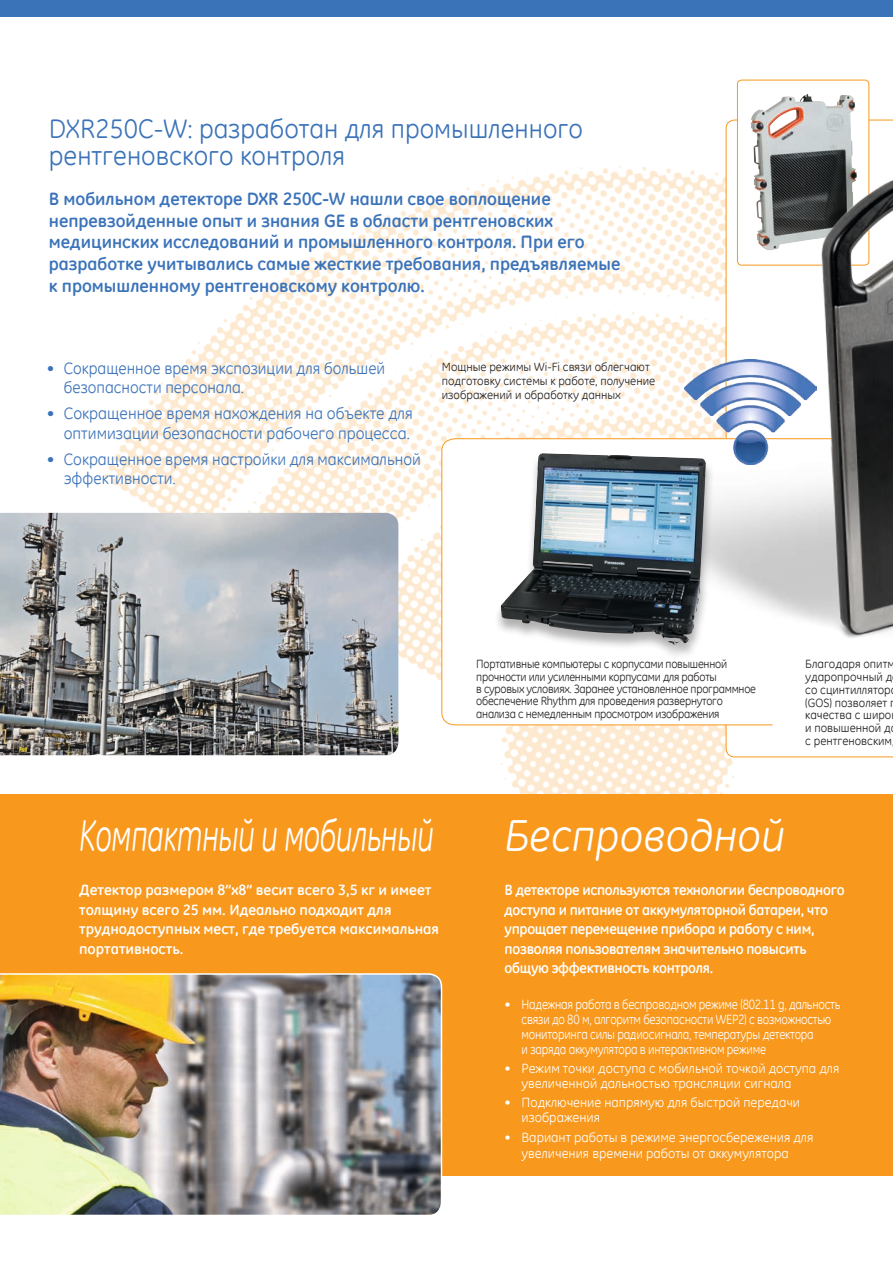
<style>
.page{position:relative;width:893px;height:1263px;background:#fff}
.page>*{position:absolute;margin:0;border:0;box-sizing:border-box;transform-origin:0 0}
.t1{font:italic 45px "GE Inspira";letter-spacing:-.02em;color:#fff;scale:.7 1}
.t2{font:italic 45px "GE Inspira";color:#fff}
.t3{font:27px/27px "GE Inspira";color:#3b73b9}
.t4{font:700 18px/21.6px "GE Inspira";color:#3b73b9}
.t5{font:16.5px/19.5px "GE Inspira";color:#3b73b9}
.t6{font:700 15px/19.5px "GE Inspira";letter-spacing:-.02em;color:#fff;scale:.96 1}
.t7{font:700 15px/19.5px "GE Inspira";color:#fff}
.t8{font:13.5px/15px "GE Inspira";color:#fff}
.t9{font:13.5px/15px "GE Inspira";letter-spacing:-.02em;color:#fff}
.t10{font:12px/12.3px "GE Inspira";letter-spacing:-.02em;color:#231f20;scale:.95 1}
.t11{font:12px/12.8px "GE Inspira";color:#231f20}
</style>
<div class="page">
<img style="left:0;top:79px;width:893px;height:715px">
<svg style="left:726px;top:686px;width:167px;height:71px"></svg>
<div style="left:0;top:0;width:893px;height:16px;background:#3b73b9"></div>
<svg style="left:441px;top:438px;width:423px;height:288px"></svg>
<div style="left:0;top:794px;width:893px;height:382px;background:#f8981d"></div>
<img style="left:0;top:973px;width:443px;height:242px">
<img style="left:0;top:513px;width:398px;height:242px">
<div style="left:737px;top:80px;width:132px;height:185px;background:#fff;border-radius:4px"></div>
<img style="left:751px;top:94px;width:90px;height:25px">
<img style="left:521px;top:119px;width:372px;height:567px">
<div style="left:493px;top:454px;width:221px;height:206px;background:#231f20;opacity:.35"></div>
<img style="left:501px;top:455px;width:205px;height:190px">
<img style="left:685px;top:360px;width:131px;height:104px">
<h2 class="t3" style="left:49px;top:114px;width:536px">DXR250C-W: разработан для промышленного рентгеновского контроля</h2>
<p class="t4" style="left:49px;top:188px;width:573px">В мобильном детекторе DXR 250C-W нашли свое воплощение непревзойденные опыт и знания GE в области рентгеновских медицинских исследований и промышленного контроля. При его разработке учитывались самые жесткие требования, предъявляемые к промышленному рентгеновскому контролю.</p>
<p class="t5" style="left:64px;top:358px;width:323px;text-indent:-17px">• Сокращенное время экспозиции для большей безопасности персонала.</p>
<p class="t5" style="left:47px;top:404px;width:367px;text-align:right">• Сокращенное время нахождения на объекте для оптимизации безопасности рабочего процесса.</p>
<p class="t5" style="left:64px;top:449px;width:359px;text-indent:-17px">• Сокращенное время настройки для максимальной эффективности.</p>
<p class="t11" style="left:442px;top:359px;width:215px;line-height:14.4px">Мощные режимы Wi-Fi связи облегчают подготовку системы к работе, получение изображений и обработку данных</p>
<p class="t10" style="left:476px;top:658px;width:296px">Портативные компьютеры с корпусами повышенной прочности или усиленными корпусами для работы<br>в суровых условиях. Заранее установленное программное обеспечение Rhythm для проведения развернутого анализа с немедленным просмотром изображения</p>
<p class="t11" style="left:805px;top:658px;width:91px">Благодаря опитм ударопрочный д со сцинтиллятор (GOS) позволяет качества с широ и повышенной д с рентгеновским</p>
<h1 class="t1" style="left:79px;top:808px;width:508px">Компактный и мобильный</h1>
<p class="t7" style="left:79px;top:880px;width:362px">Детектор размером 8”x8” весит всего 3,5 кг и имеет толщину всего 25 мм. Идеально подходит для труднодоступных мест, где требуется максимальная портативность.</p>
<h1 class="t2" style="left:505px;top:808px;width:282px">Беспроводной</h1>
<p class="t6" style="left:505px;top:880px;width:356px">В детекторе используются технологии беспроводного доступа и питание от аккумуляторной батареи, что упрощает перемещение прибора и работу с ним, позволяя пользователям значительно повысить общую эффективность контроля.</p>
<p class="t9" style="left:522px;top:996px;width:320px;text-indent:-17px">• Надежная работа в беспроводном режиме (802.11 g, дальность связи до 80 м, алгоритм безопасности WEP2) с возможностью мониторинга силы радиосигнала, температуры детектора<br>и заряда аккумулятора в интерактивном режиме</p>
<p class="t8" style="left:522px;top:1061px;width:319px;text-indent:-17px">• Режим точки доступа с мобильной точкой доступа для увеличенной дальностью трансляции сигнала</p>
<p class="t8" style="left:522px;top:1095px;width:280px;text-indent:-17px">• Подключение напрямую для быстрой передачи изображения</p>
<p class="t8" style="left:505px;top:1128px;width:310px;line-height:16.2px;text-align:center">• Вариант работы в режиме энергосбережения для увеличения времени работы от аккумулятора</p>
</div>
